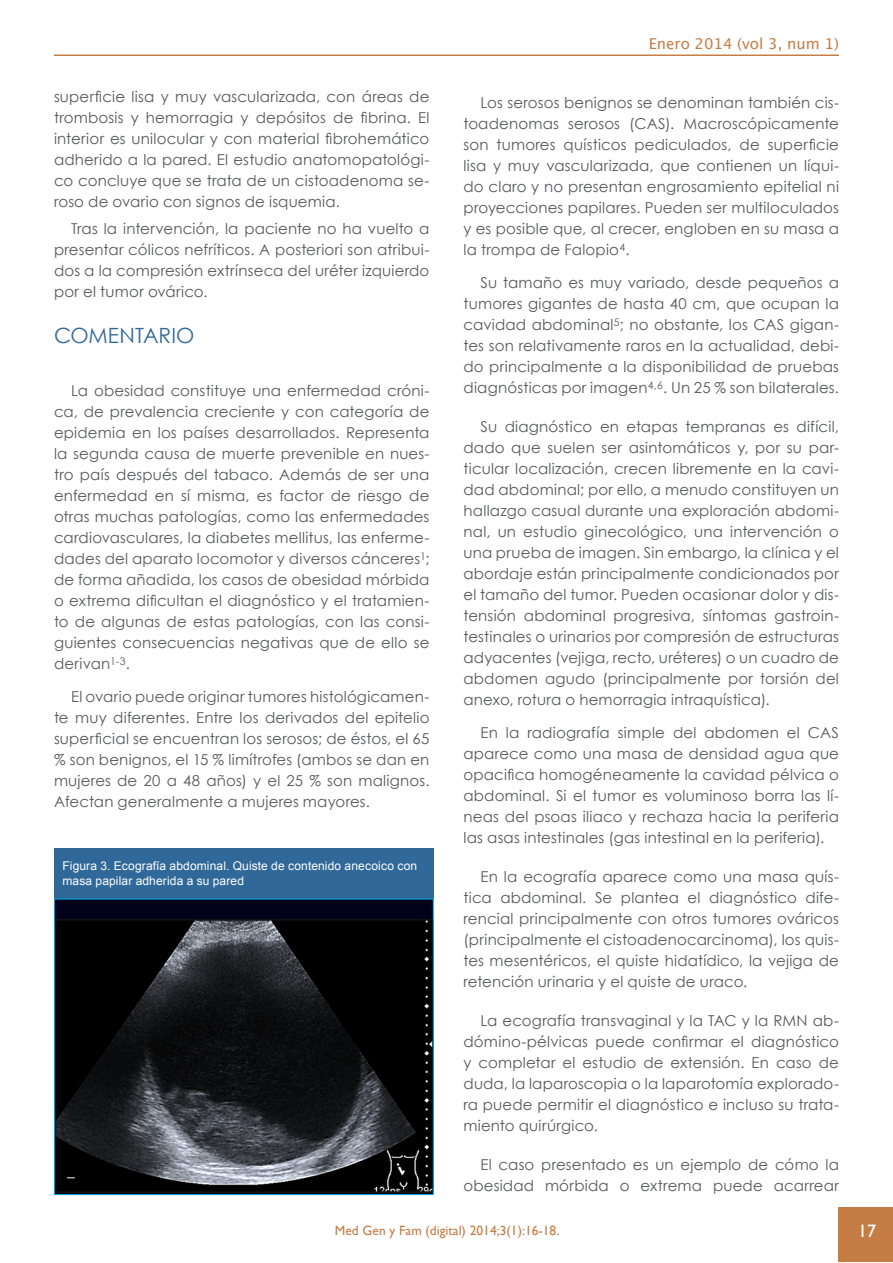
<style>
.page{position:relative;width:893px;height:1263px;background:#fff}
.page>*{position:absolute;margin:0;border:0;box-sizing:border-box;transform-origin:0 0}
.Titulo_1{font:21px "Century Gothic";color:#306899}
.t1{font:18px "Gill Sans";color:#fff}
.Parrafo{font:15px/21px "Century Gothic";letter-spacing:.01em;color:#57585a;text-align:justify}
.t2{font:15px "Lucida Grande";color:#c57d45}
.t3{font:13.5px "Gill Sans";color:#c57d45}
.Titulo_Tabla_MGYF{font:12px/15px "Arial";letter-spacing:.01em;color:#fff}
</style>
<div class="page">
<hr style="left:54px;top:55px;width:785px;height:1px;background:#c57d45">
<div style="left:839px;top:1208px;width:54px;height:54px;background:#c57d45"></div>
<div style="left:54px;top:848px;width:380px;height:50px;background:#306899"></div>
<div style="left:54px;top:899px;width:379px;height:295px;background:#030119"></div>
<img style="left:56px;top:919px;width:376px;height:273px">
<div style="left:54px;top:899px;width:380px;height:296px;border:1px solid #00aeef"></div>
<p class="Parrafo" style="left:54px;top:86px;width:377px">superficie lisa y muy vascularizada, con áreas de trombosis y hemorragia y depósitos de fibrina. El interior es unilocular y con material fibrohemático adherido a la pared. El estudio anatomopatológi&shy;co concluye que se trata de un cistoadenoma se&shy;roso de ovario con signos de isquemia.</p>
<p class="Parrafo" style="left:54px;top:218px;width:377px;text-indent:17px">Tras la intervención, la paciente no ha vuelto a presentar cólicos nefríticos. A posteriori son atribui&shy;dos a la compresión extrínseca del uréter izquierdo por el tumor ovárico.</p>
<p class="Titulo_1" style="left:54px;top:321px;width:142px">COMENTARIO</p>
<p class="Parrafo" style="left:54px;top:380px;width:377px;text-indent:17px">La obesidad constituye una enfermedad cróni&shy;ca, de prevalencia creciente y con categoría de epidemia en los países desarrollados. Representa la segunda causa de muerte prevenible en nues&shy;tro país después del tabaco. Además de ser una enfermedad en sí misma, es factor de riesgo de otras muchas patologías, como las enfermedades cardiovasculares, la diabetes mellitus, las enferme&shy;dades del aparato locomotor y diversos cánceres<sup>1</sup>; de forma añadida, los casos de obesidad mórbida o extrema dificultan el diagnóstico y el tratamien&shy;to de algunas de estas patologías, con las consi&shy;guientes consecuencias negativas que de ello se derivan<sup>1-3</sup>.</p>
<p class="Parrafo" style="left:54px;top:686px;width:377px;text-indent:17px">El ovario puede originar tumores histológicamen&shy;te muy diferentes. Entre los derivados del epitelio superficial se encuentran los serosos; de éstos, el 65 % son benignos, el 15 % limítrofes (ambos se dan en mujeres de 20 a 48 años) y el 25 % son malignos.<br>Afectan generalmente a mujeres mayores.</p>
<p class="Titulo_Tabla_MGYF" style="left:63px;top:859px;width:356px">Figura 3. Ecografía abdominal. Quiste de contenido anecoico con masa papilar adherida a su pared</p>
<p class="t2" style="left:649px;top:35px;width:192px">Enero 2014 (vol 3, num 1)</p>
<p class="Parrafo" style="left:463px;top:92px;width:377px;text-indent:17px">Los serosos benignos se denominan también cis&shy;toadenomas serosos (CAS). Macroscópicamente son tumores quísticos pediculados, de superficie lisa y muy vascularizada, que contienen un líqui&shy;do claro y no presentan engrosamiento epitelial ni proyecciones papilares. Pueden ser multiloculados y es posible que, al crecer, engloben en su masa a la trompa de Falopio<sup>4</sup>.</p>
<p class="Parrafo" style="left:463px;top:272px;width:377px;text-indent:17px">Su tamaño es muy variado, desde pequeños a tumores gigantes de hasta 40 cm, que ocupan la cavidad abdominal<sup>5</sup>; no obstante, los CAS gigan&shy;tes son relativamente raros en la actualidad, debi&shy;do principalmente a la disponibilidad de pruebas diagnósticas por imagen<sup>4,6</sup>. Un 25 % son bilaterales.</p>
<p class="Parrafo" style="left:463px;top:416px;width:377px;text-indent:17px">Su diagnóstico en etapas tempranas es difícil, dado que suelen ser asintomáticos y, por su par&shy;ticular localización, crecen libremente en la cavi&shy;dad abdominal; por ello, a menudo constituyen un hallazgo casual durante una exploración abdomi&shy;nal, un estudio ginecológico, una intervención o una prueba de imagen. Sin embargo, la clínica y el abordaje están principalmente condicionados por el tamaño del tumor. Pueden ocasionar dolor y dis&shy;tensión abdominal progresiva, síntomas gastroin&shy;testinales o urinarios por compresión de estructuras adyacentes (vejiga, recto, uréteres) o un cuadro de abdomen agudo (principalmente por torsión del anexo, rotura o hemorragia intraquística).</p>
<p class="Parrafo" style="left:463px;top:722px;width:377px;text-indent:17px">En la radiografía simple del abdomen el CAS aparece como una masa de densidad agua que opacifica homogéneamente la cavidad pélvica o abdominal. Si el tumor es voluminoso borra las lí&shy;neas del psoas iliaco y rechaza hacia la periferia las asas intestinales (gas intestinal en la periferia).</p>
<p class="Parrafo" style="left:463px;top:866px;width:377px;text-indent:17px">En la ecografía aparece como una masa quís&shy;tica abdominal. Se plantea el diagnóstico dife&shy;rencial principalmente con otros tumores ováricos (principalmente el cistoadenocarcinoma), los quis&shy;tes mesentéricos, el quiste hidatídico, la vejiga de retención urinaria y el quiste de uraco.</p>
<p class="Parrafo" style="left:463px;top:1010px;width:377px;text-indent:17px">La ecografía transvaginal y la TAC y la RMN ab&shy;dómino-pélvicas puede confirmar el diagnóstico y completar el estudio de extensión. En caso de duda, la laparoscopia o la laparotomía explorado&shy;ra puede permitir el diagnóstico e incluso su trata&shy;miento quirúrgico.</p>
<p class="Parrafo" style="left:463px;top:1154px;width:377px;text-align:right">El caso presentado es un ejemplo de cómo la obesidad mórbida o extrema puede acarrear</p>
<p class="t3" style="left:335px;top:1223px;width:226px">Med Gen y Fam (digital) 2014;3(1):16-18.</p>
<p class="t1" style="left:858px;top:1221px;width:19px">17</p>
</div>
